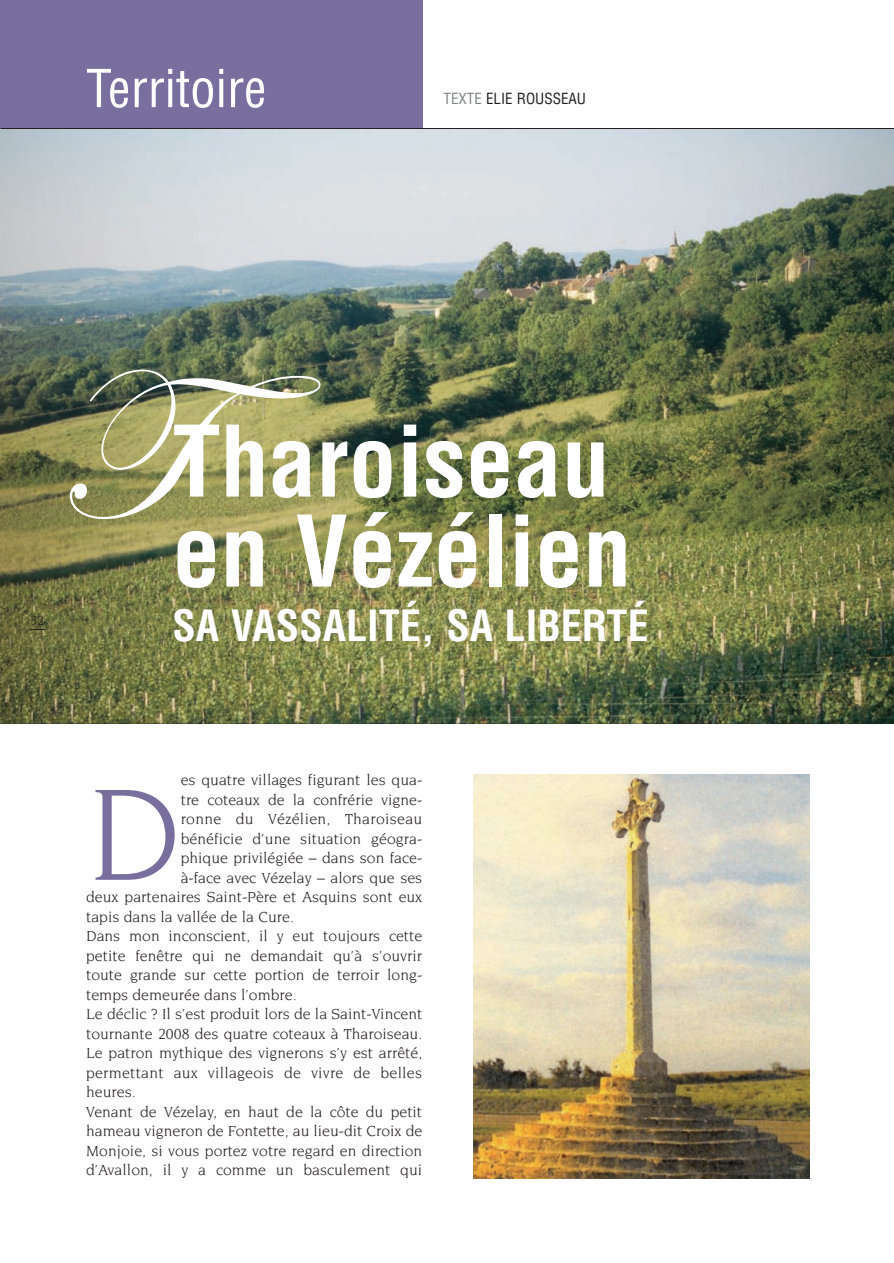
<style>
.page{position:relative;width:894px;height:1263px;background:#fff}
.page>*{position:absolute;margin:0;border:0;box-sizing:border-box;transform-origin:0 0}
.t1{font:216px "Edwardian Script ITC";color:#fff}
.t2{font:141.75px "Novarese";color:#786f9f}
.t3{font:700 condensed 96px/90px "Helvetica";color:#fff}
.t4{font:condensed 51px "Helvetica";color:#fff}
.t5{font:700 condensed 42px "Helvetica";color:#fff}
.t6{font:15.75px "Novarese";color:#231f20}
.t7{font:15.75px "Novarese";letter-spacing:.02em;color:#231f20}
.t8{font:condensed 15px "Helvetica";color:#231f20}
.t9{font:14.25px "Novarese";color:#231f20}
.s1{color:#808285}
</style>
<div class="page">
<img style="left:0;top:0;width:893px;height:1179px">
<h3 class="t4" style="left:86px;top:69px;width:182px">Territoire</h3>
<p class="t8" style="left:443px;top:93px;width:144px"><span class="s1">TEXTE</span> ELIE ROUSSEAU</p>
<p class="t9" style="left:30px;top:615px;width:16px">32</p>
<h1 class="t1" style="left:53px;top:313px;width:268px">T</h1>
<h3 class="t3" style="left:172px;top:425px;width:460px">Tharoiseau en Vézélien</h3>
<h3 class="t5" style="left:172px;top:609px;width:477px">SA VASSALITÉ, SA LIBERTÉ</h3>
<p class="t6" style="left:181px;top:773px;width:243px">es quatre villages figurant les qua-</p>
<p class="t6" style="left:181px;top:793px;width:243px">tre coteaux de la confrérie vigne-</p>
<p class="t7" style="left:181px;top:812px;width:243px">ronne du Vézélien, Tharoiseau</p>
<p class="t6" style="left:181px;top:832px;width:243px">bénéficie d’une situation géogra-</p>
<p class="t6" style="left:181px;top:851px;width:243px">phique privilégiée – dans son face-</p>
<p class="t6" style="left:181px;top:871px;width:243px">à-face avec Vézelay – alors que ses</p>
<p class="t6" style="left:86px;top:890px;width:337px">deux partenaires Saint-Père et Asquins sont eux</p>
<p class="t6" style="left:86px;top:910px;width:209px">tapis dans la vallée de la Cure.</p>
<p class="t6" style="left:86px;top:929px;width:337px">Dans mon inconscient, il y eut toujours cette</p>
<p class="t6" style="left:86px;top:949px;width:337px">petite fenêtre qui ne demandait qu’à s’ouvrir</p>
<p class="t6" style="left:86px;top:968px;width:337px">toute grande sur cette portion de terroir long-</p>
<p class="t6" style="left:86px;top:988px;width:212px">temps demeurée dans l’ombre.</p>
<p class="t6" style="left:86px;top:1007px;width:337px">Le déclic ? Il s’est produit lors de la Saint-Vincent</p>
<p class="t6" style="left:86px;top:1027px;width:337px">tournante 2008 des quatre coteaux à Tharoiseau.</p>
<p class="t6" style="left:86px;top:1046px;width:337px">Le patron mythique des vignerons s’y est arrêté,</p>
<p class="t6" style="left:86px;top:1066px;width:337px">permettant aux villageois de vivre de belles</p>
<p class="t6" style="left:86px;top:1085px;width:51px">heures.</p>
<p class="t6" style="left:86px;top:1105px;width:337px">Venant de Vézelay, en haut de la côte du petit</p>
<p class="t6" style="left:86px;top:1124px;width:337px">hameau vigneron de Fontette, au lieu-dit Croix de</p>
<p class="t6" style="left:86px;top:1144px;width:337px">Monjoie, si vous portez votre regard en direction</p>
<p class="t6" style="left:86px;top:1163px;width:337px">d’Avallon, il y a comme un basculement qui</p>
<h2 class="t2" style="left:86px;top:773px;width:96px">D</h2>
</div>
